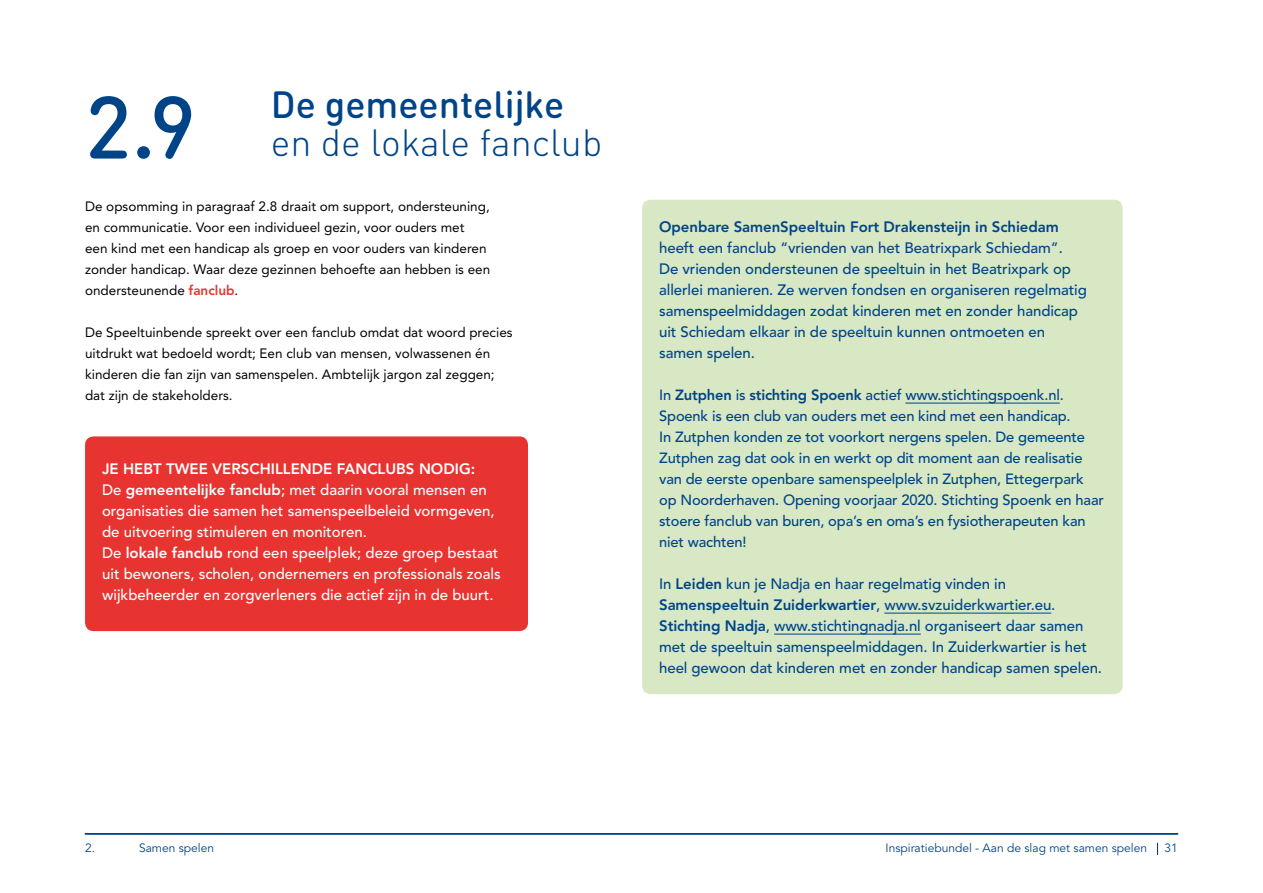
<style>
.page{position:relative;width:1263px;height:893px;background:#fff}
.page>*{position:absolute;margin:0;border:0;box-sizing:border-box;transform-origin:0 0}
.t1{font:500 87px "DIN Round Pro";color:#048}
.t2{font:300 37.5px "DIN Round Pro";color:#048}
.t3{font:500 37.5px "DIN Round Pro";color:#048}
.t4{font:500 15px/21px "Avenir";letter-spacing:-.005em;color:#048}
.t5{font:500 15px/21px "Avenir";color:#fff}
.t6{font:800 15px "Avenir";letter-spacing:-.005em;color:#048}
.t7{font:500 14.7px/21px "Avenir";letter-spacing:-.01em;color:#048}
.t8{font:13.5px/21px "Avenir";color:#000}
.t9{font:12px "Avenir";color:#048}
.s1{font-weight:800;color:#e73431}
.s2{font-weight:800}
</style>
<div class="page">
<svg style="left:85px;top:833px;width:1093px;height:1px"></svg>
<div style="left:85px;top:436px;width:443px;height:195px;background:#e73431;border-radius:9px"></div>
<div style="left:642px;top:200px;width:481px;height:494px;background:#d8e8c5;border-radius:9px"></div>
<hr style="left:905px;top:403px;width:155px;height:1px;background:#048">
<hr style="left:884px;top:613px;width:167px;height:1px;background:#048">
<hr style="left:774px;top:634px;width:147px;height:1px;background:#048">
<h1 class="t1" style="left:85px;top:72px;width:113px">2.9</h1>
<h2 class="t3" style="left:271px;top:81px;width:295px">De gemeentelijke</h2>
<h2 class="t2" style="left:271px;top:119px;width:333px">en de lokale fanclub</h2>
<p class="t8" style="left:85px;top:196px;width:407px">De opsomming in paragraaf 2.8 draait om support, ondersteuning, en communicatie. Voor een individueel gezin, voor ouders met een kind met een handicap als groep en voor ouders van kinderen zonder handicap. Waar deze gezinnen behoefte aan hebben is een ondersteunende <span class="s1">fanclub</span>.</p>
<p class="t8" style="left:85px;top:322px;width:429px">De Speeltuinbende spreekt over een fanclub omdat dat woord precies uitdrukt wat bedoeld wordt; Een club van mensen, volwassenen én kinderen die fan zijn van samenspelen. Ambtelijk jargon zal zeggen; dat zijn de stakeholders.</p>
<p class="t5" style="left:102px;top:458px;width:400px"><span class="s2">JE HEBT TWEE VERSCHILLENDE FANCLUBS NODIG:<br></span>De <span class="s2">gemeentelijke fanclub</span>; met daarin vooral mensen en organisaties die samen het samenspeelbeleid vormgeven, de uitvoering stimuleren en monitoren.<br>De <span class="s2">lokale fanclub</span> rond een speelplek; deze groep bestaat uit bewoners, scholen, ondernemers en professionals zoals wijkbeheerder en zorgverleners die actief zijn in de buurt.</p>
<p class="t6" style="left:659px;top:218px;width:401px">Openbare SamenSpeeltuin Fort Drakensteijn in Schiedam</p>
<p class="t4" style="left:659px;top:238px;width:429px">heeft een fanclub “vrienden van het Beatrixpark Schiedam”.<br>De vrienden ondersteunen de speeltuin in het Beatrixpark op allerlei manieren. Ze werven fondsen en organiseren regelmatig samenspeelmiddagen zodat kinderen met en zonder handicap uit Schiedam elkaar in de speeltuin kunnen ontmoeten en samen -spelen.</p>
<p class="t7" style="left:659px;top:385px;width:446px">In <span class="s2">Zutphen</span> is <span class="s2">stichting Spoenk</span> actief www.stichtingspoenk.nl.<br>Spoenk is een club van ouders met een kind met een handicap.<br>In Zutphen konden ze tot voorkort nergens spelen. De gemeente Zutphen zag dat ook in en werkt op dit moment aan de realisatie van de eerste openbare samenspeelplek in Zutphen, Ettegerpark op Noorderhaven. Opening voorjaar 2020. Stichting Spoenk en haar stoere fanclub van buren, opa’s en oma’s en fysiotherapeuten kan niet wachten!</p>
<p class="t4" style="left:659px;top:574px;width:444px">In <span class="s2">Leiden</span> kun je Nadja en haar regelmatig vinden in <span class="s2">Samenspeeltuin -Zuiderkwartier</span>, www.svzuiderkwartier.eu.<br><span class="s2">Stichting Nadja</span>, www.stichtingnadja.nl organiseert daar samen met de speeltuin samenspeelmiddagen. In Zuiderkwartier is het heel gewoon dat kinderen met en zonder handicap samen spelen.</p>
<p class="t9" style="left:85px;top:841px;width:12px">2.</p>
<p class="t9" style="left:139px;top:841px;width:77px">Samen spelen</p>
<p class="t9" style="left:885px;top:841px;width:263px">Inspiratiebundel - Aan de slag met samen spelen</p>
<p class="t9" style="left:1164px;top:841px;width:15px">31</p>
</div>
